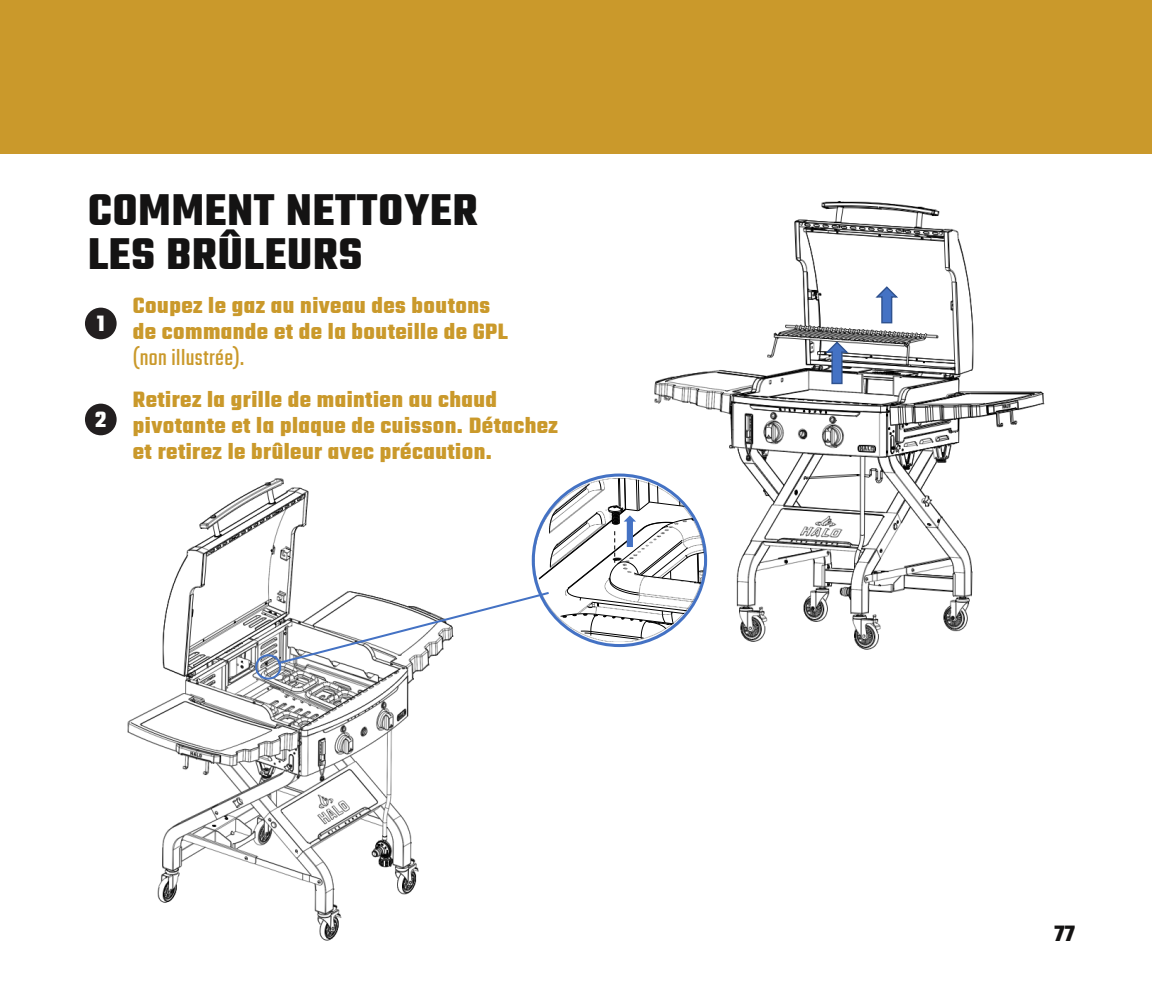
<style>
.page{position:relative;width:1152px;height:1008px;background:#fff}
.page>*{position:absolute;margin:0;border:0;box-sizing:border-box;transform-origin:0 0}
.t1{font:700 48px/44px "Teko";letter-spacing:.02em;color:#141313}
.t2{font:700 24px/26px "Teko";letter-spacing:.02em;color:#ca992b}
.t3{font:700 24px "Teko";color:#141313}
.t4{font:700 24px "Teko";color:#fff}
.s1{font-weight:400}
</style>
<div class="page">
<img style="left:654px;top:201px;width:391px;height:449px">
<svg style="left:874px;top:285px;width:24px;height:39px"></svg>
<svg style="left:824px;top:340px;width:25px;height:45px"></svg>
<img style="left:127px;top:489px;width:292px;height:452px">
<svg style="left:254px;top:454px;width:452px;height:227px"></svg>
<div style="left:0;top:0;width:1152px;height:153px;background:#ca992b"></div>
<div style="left:85px;top:308px;width:32px;height:31px;background:#231f20;border-radius:50%"></div>
<div style="left:85px;top:404px;width:32px;height:31px;background:#231f20;border-radius:50%"></div>
<p class="t1" style="left:88px;top:192px;width:391px">COMMENT NETTOYER<br>LES BRÛLEURS</p>
<p class="t2" style="left:133px;top:295px;width:376px">Coupez le gaz au niveau des boutons de commande et de la bouteille de GPL <span class="s1">(non illustrée).</span></p>
<p class="t2" style="left:133px;top:389px;width:427px">Retirez la grille de maintien au chaud pivotante et la plaque de cuisson. Détachez et retirez le brûleur avec précaution.</p>
<p class="t4" style="left:97px;top:308px;width:9px">1</p>
<p class="t4" style="left:95px;top:404px;width:13px">2</p>
<p class="t3" style="left:1055px;top:918px;width:22px">77</p>
</div>
